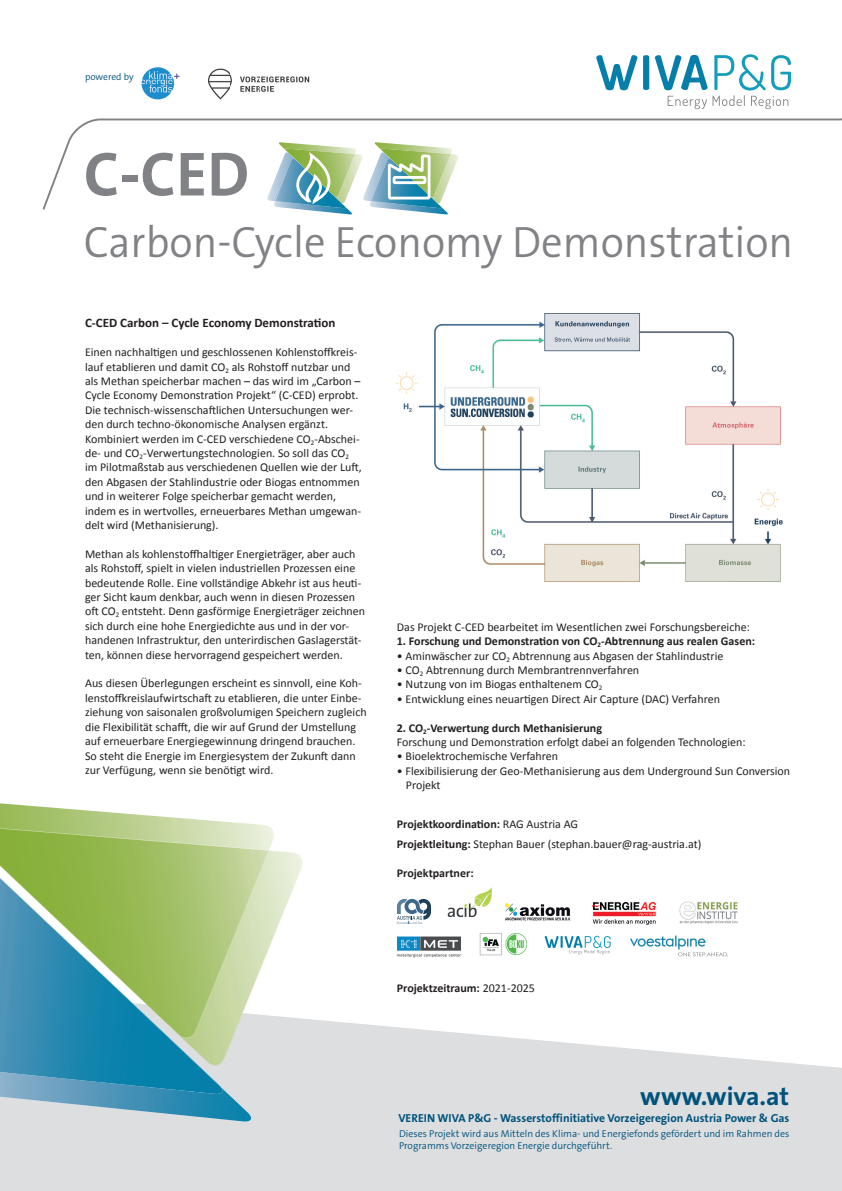
<style>
.page{position:relative;width:842px;height:1191px;background:#fff}
.page>*{position:absolute;margin:0;border:0;box-sizing:border-box;transform-origin:0 0}
.t1{font:700 62.9px "The Sans B7";color:#808285}
.t2{font:300 44.1px "The Sans B4";color:#808285}
.t3{font:700 25.7px "The Sans B7";color:#00527b}
.t4{font:700 13px "Calibri";color:#231f20}
.t5{font:12px/14.4px "Calibri";color:#231f20}
.t6{font:700 12px "Calibri";color:#231f20}
.t7{font:700 11.6px "The Sans B7";color:#00527b}
.t8{font:300 10px/12px "The Sans B4";color:#00527b}
.t9{font:300 9.6px "The Sans B4";color:#00527b}
.s1{font-weight:700}
.s2{font-weight:400}
</style>
<div class="page">
<svg style="left:545px;top:935px;width:66px;height:19px"></svg>
<svg style="left:42px;top:54px;width:800px;height:156px"></svg>
<svg style="left:0;top:1019px;width:842px;height:172px;background:#e0e1e3"></svg>
<svg style="left:0;top:803px;width:274px;height:46px"></svg>
<svg style="left:251px;top:850px;width:52px;height:215px"></svg>
<img style="left:0;top:828px;width:269px;height:209px">
<svg style="left:0;top:1003px;width:251px;height:118px;background:#9abeca"></svg>
<img style="left:0;top:879px;width:224px;height:215px">
<img style="left:201px;top:64px;width:66px;height:36px">
<img style="left:139px;top:64px;width:41px;height:38px">
<img style="left:397px;top:313px;width:386px;height:268px">
<img style="left:679px;top:901px;width:59px;height:23px">
<img style="left:592px;top:902px;width:63px;height:22px">
<img style="left:479px;top:933px;width:49px;height:23px">
<img style="left:397px;top:936px;width:64px;height:21px">
<img style="left:447px;top:887px;width:45px;height:30px">
<img style="left:505px;top:903px;width:65px;height:17px">
<svg style="left:267px;top:54px;width:192px;height:160px"></svg>
<img style="left:631px;top:935px;width:97px;height:22px">
<svg style="left:397px;top:899px;width:34px;height:25px"></svg>
<p class="t9" style="left:85px;top:72px;width:50px">powered by</p>
<h1 class="t1" style="left:84px;top:141px;width:167px">C-CED</h1>
<h2 class="t2" style="left:84px;top:219px;width:711px">Carbon-Cycle Economy Demonstration</h2>
<p class="t4" style="left:85px;top:314px;width:252px">C-CED Carbon – Cycle Economy Demonstration</p>
<p class="t5" style="left:85px;top:345px;width:278px">Einen nachhaltigen und geschlossenen Kohlenstoffkreis&shy;lauf etablieren und damit CO<sub>2</sub> als Rohstoff nutzbar und als Methan speicherbar machen – das wird im „Carbon – Cycle Economy Demonstration Projekt“ (C-CED) erprobt.<br>Die technisch-wissenschaftlichen Untersuchungen wer&shy;den durch techno-ökonomische Analysen ergänzt.<br>Kombiniert werden im C-CED verschiedene CO<sub>2</sub>-Abschei&shy;de- und CO<sub>2</sub>-Verwertungstechnologien. So soll das CO<sub>2 </sub>im Pilotmaßstab aus verschiedenen Quellen wie der Luft, den Abgasen der Stahlindustrie oder Biogas entnommen und in weiterer Folge speicherbar gemacht werden, indem es in wertvolles, erneuerbares Methan umgewan&shy;delt wird (Methanisierung).</p>
<p class="t5" style="left:85px;top:546px;width:282px">Methan als kohlenstoffhaltiger Energieträger, aber auch als Rohstoff, spielt in vielen industriellen Prozessen eine bedeutende Rolle. Eine vollständige Abkehr ist aus heuti&shy;ger Sicht kaum denkbar, auch wenn in diesen Prozessen oft CO<sub>2</sub> entsteht. Denn gasförmige Energieträger zeichnen sich durch eine hohe Energiedichte aus und in der vor&shy;handenen Infrastruktur, den unterirdischen Gaslagerstät&shy;ten, können diese hervorragend gespeichert werden.</p>
<p class="t5" style="left:85px;top:676px;width:283px">Aus diesen Überlegungen erscheint es sinnvoll, eine Koh&shy;lenstoffkreislaufwirtschaft zu etablieren, die unter Einbe&shy;ziehung von saisonalen großvolumigen Speichern zugleich die Flexibilität schafft, die wir auf Grund der Umstellung auf erneuerbare Energiegewinnung dringend brauchen.<br>So steht die Energie im Energiesystem der Zukunft dann zur Verfügung, wenn sie benötigt wird.</p>
<p class="t5" style="left:397px;top:619px;width:355px">Das Projekt C-CED bearbeitet im Wesentlichen zwei Forschungsbereiche:</p>
<p class="t6" style="left:397px;top:632px;width:360px">1. Forschung und Demonstration von CO<sub>2</sub>-Abtrennung aus realen Gasen:</p>
<p class="t5" style="left:397px;top:648px;width:328px">• Aminwäscher zur CO<sub>2</sub> Abtrennung aus Abgasen der Stahlindustrie</p>
<p class="t5" style="left:397px;top:663px;width:244px">• CO<sub>2</sub> Abtrennung durch Membrantrennverfahren</p>
<p class="t5" style="left:397px;top:677px;width:207px">• Nutzung von im Biogas enthaltenem CO<sub>2</sub></p>
<p class="t5" style="left:397px;top:691px;width:325px">• Entwicklung eines neuartigen Direct Air Capture (DAC) Verfahren</p>
<p class="t5" style="left:397px;top:720px;width:350px"><span class="s1">2. CO</span><sub>2</sub><span class="s1">-Verwertung durch Methanisierung<br></span>Forschung und Demonstration erfolgt dabei an folgenden Technologien:</p>
<p class="t5" style="left:397px;top:749px;width:163px">• Bioelektrochemische Verfahren</p>
<p class="t5" style="left:406px;top:763px;width:386px;text-indent:-9px">• Flexibilisierung der Geo-Methanisierung aus dem Underground Sun Conversion<br>Projekt</p>
<p class="t5" style="left:397px;top:814px;width:306px;line-height:20.1px"><span class="s1">Projektkoordination:</span> RAG Austria AG<br><span class="s1">Projektleitung:</span> Stephan Bauer (stephan.bauer@rag-austria.at)</p>
<p class="t6" style="left:397px;top:864px;width:78px">Projektpartner:</p>
<p class="t6" style="left:397px;top:979px;width:140px">Projektzeitraum: <span class="s2">2021-2025</span></p>
<h3 class="t3" style="left:640px;top:1082px;width:150px">www.wiva.at</h3>
<p class="t7" style="left:398px;top:1111px;width:393px">VEREIN WIVA P&amp;G - Wasserstoffinitiative Vorzeigeregion Austria Power &amp; Gas</p>
<p class="t8" style="left:399px;top:1128px;width:392px">Dieses Projekt wird aus Mitteln des Klima- und Energiefonds gefördert und im Rahmen des<br>Programms Vorzeigeregion Energie durchgeführt.</p>
</div>
